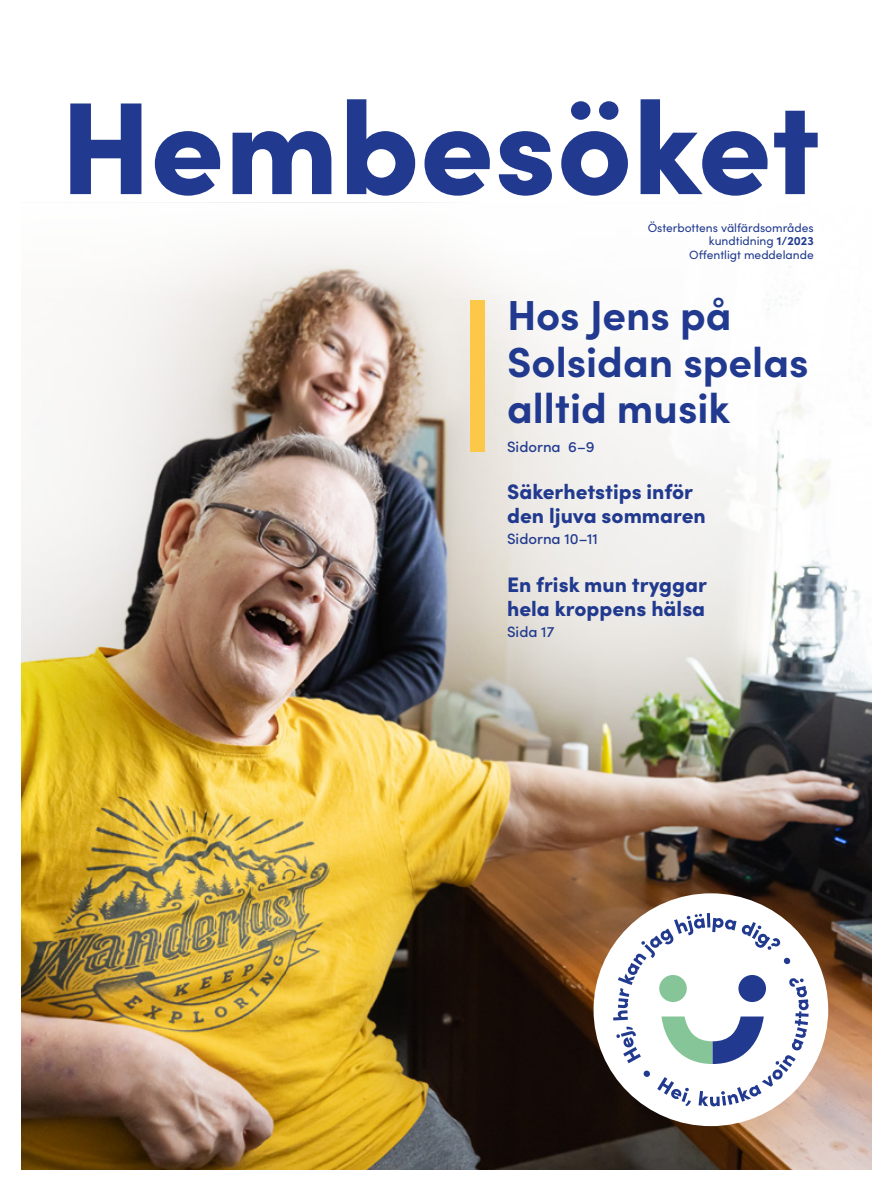
<style>
.page{position:relative;width:893px;height:1191px;background:#fff}
.page>*{position:absolute;margin:0;border:0;box-sizing:border-box;transform-origin:0 0}
.t1{font:900 131.55px "Sofia Pro";color:#213a8f}
.t2{font:700 42px/46.5px "Sofia Pro";color:#213a8f}
.t3{font:900 21px/24px "Sofia Pro";color:#213a8f}
.t4{font:500 15px "Sofia Pro";color:#213a8f}
.P_lehtitiedot{font:12px/13.5px "Sofia Pro";color:#213a8f;text-align:right}
.s1{font-weight:700}
</style>
<div class="page">
<img style="left:21px;top:302px;width:851px;height:867px">
<div style="left:594px;top:893px;width:234px;height:233px;background:#fff;border-radius:50%"></div>
<svg style="left:613px;top:913px;width:196px;height:193px"></svg>
<div style="left:471px;top:300px;width:14px;height:151px;background:#fdc849"></div>
<h1 class="t1" style="left:60px;top:44px;width:762px">Hembesöket</h1>
<p class="P_lehtitiedot" style="left:648px;top:220px;width:168px">Österbottens välfärdsområdes</p>
<p class="P_lehtitiedot" style="left:689px;top:233px;width:126px">kundtidning <span class="s1">1/2023<br></span>Offentligt meddelande</p>
<h2 class="t2" style="left:507px;top:289px;width:303px">Hos Jens på<br>Solsidan spelas alltid musik</h2>
<p class="t4" style="left:507px;top:435px;width:89px">Sidorna 6–9</p>
<p class="t3" style="left:507px;top:477px;width:200px">Säkerhetstips inför den ljuva sommaren</p>
<p class="t4" style="left:507px;top:527px;width:92px">Sidorna 10–11</p>
<p class="t3" style="left:507px;top:570px;width:201px">En frisk mun tryggar hela kroppens hälsa</p>
<p class="t4" style="left:507px;top:620px;width:49px">Sida 17</p>
</div>
